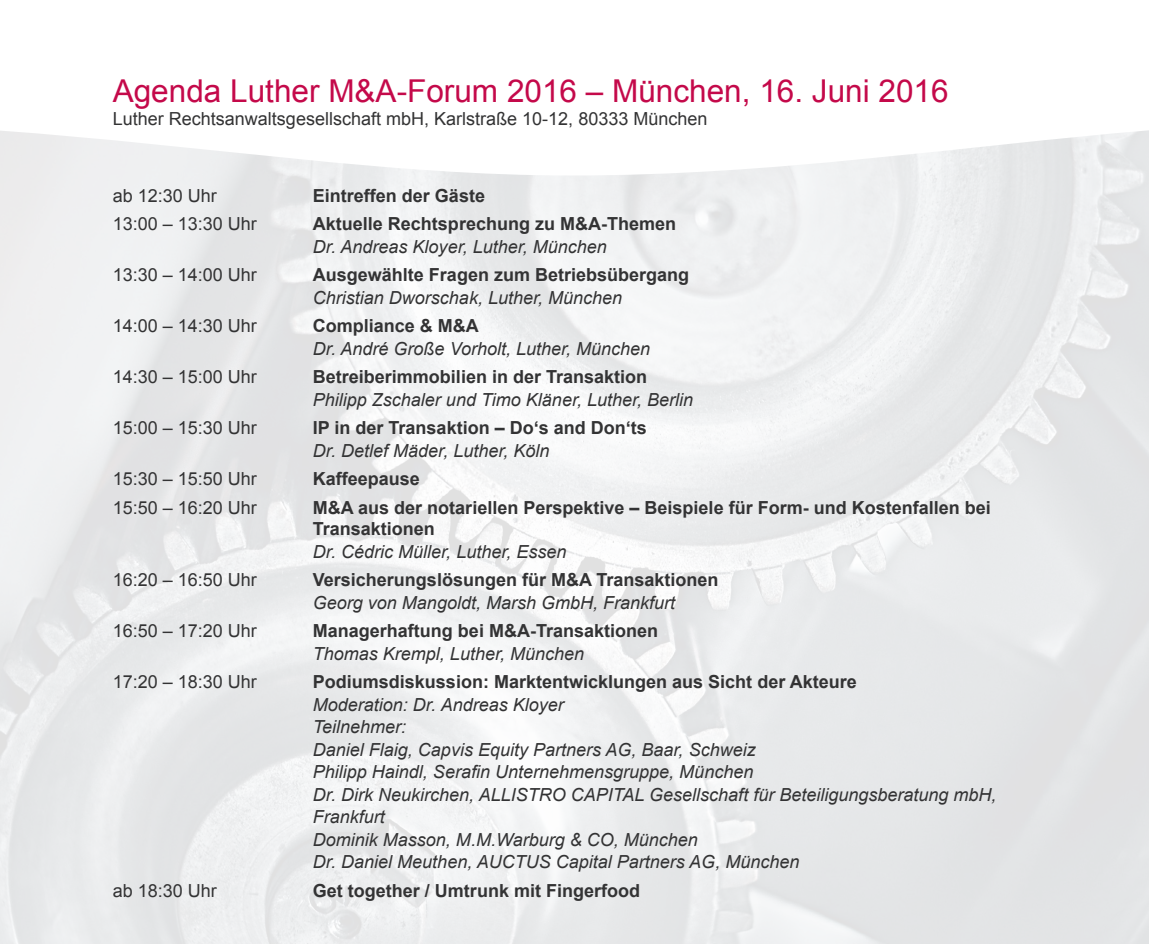
<style>
.page{position:relative;width:1149px;height:944px;background:#fff}
.page>*{position:absolute;margin:0;border:0;box-sizing:border-box;transform-origin:0 0}
.t1{font:31.5px "Arial";color:#c4094a}
.t2{font:italic 18px/22.5px "Arial";color:#333334}
.t3{font:700 18px/21.6px "Arial";color:#333334}
.t4{font:18px "Arial";color:#333334}
</style>
<div class="page">
<h1 class="t1" style="left:113px;top:70px;width:837px">Agenda Luther M&amp;A-Forum 2016 – München, 16. Juni 2016</h1>
<p class="t4" style="left:113px;top:106px;width:596px">Luther Rechtsanwaltsgesellschaft mbH, Karlstraße 10-12, 80333 München</p>
<p class="t4" style="left:113px;top:184px;width:106px">ab 12:30 Uhr</p>
<p class="t3" style="left:313px;top:185px;width:174px">Eintreffen der Gäste</p>
<p class="t4" style="left:113px;top:212px;width:146px">13:00 – 13:30 Uhr</p>
<p class="t3" style="left:313px;top:214px;width:365px">Aktuelle Rechtsprechung zu M&amp;A-Themen</p>
<p class="t2" style="left:313px;top:236px;width:295px">Dr. Andreas Kloyer, Luther, München</p>
<p class="t4" style="left:113px;top:263px;width:146px">13:30 – 14:00 Uhr</p>
<p class="t3" style="left:313px;top:265px;width:378px">Ausgewählte Fragen zum Betriebsübergang</p>
<p class="t2" style="left:313px;top:287px;width:311px">Christian Dworschak, Luther, München</p>
<p class="t4" style="left:113px;top:314px;width:146px">14:00 – 14:30 Uhr</p>
<p class="t3" style="left:313px;top:316px;width:168px">Compliance &amp; M&amp;A</p>
<p class="t2" style="left:313px;top:338px;width:339px">Dr. André Große Vorholt, Luther, München</p>
<p class="t4" style="left:113px;top:365px;width:146px">14:30 – 15:00 Uhr</p>
<p class="t3" style="left:313px;top:367px;width:336px">Betreiberimmobilien in der Transaktion</p>
<p class="t2" style="left:313px;top:388px;width:382px">Philipp Zschaler und Timo Kläner, Luther, Berlin</p>
<p class="t4" style="left:113px;top:416px;width:146px">15:00 – 15:30 Uhr</p>
<p class="t3" style="left:313px;top:418px;width:335px">IP in der Transaktion – Do‘s and Don‘ts</p>
<p class="t2" style="left:313px;top:439px;width:238px">Dr. Detlef Mäder, Luther, Köln</p>
<p class="t4" style="left:113px;top:467px;width:146px">15:30 – 15:50 Uhr</p>
<p class="t3" style="left:313px;top:469px;width:109px">Kaffeepause</p>
<p class="t4" style="left:113px;top:496px;width:146px">15:50 – 16:20 Uhr</p>
<p class="t3" style="left:313px;top:497px;width:679px">M&amp;A aus der notariellen Perspektive – Beispiele für Form- und Kostenfallen bei<br>Transaktionen</p>
<p class="t2" style="left:313px;top:541px;width:255px">Dr. Cédric Müller, Luther, Essen</p>
<p class="t4" style="left:113px;top:568px;width:146px">16:20 – 16:50 Uhr</p>
<p class="t3" style="left:313px;top:570px;width:407px">Versicherungslösungen für M&amp;A Transaktionen</p>
<p class="t2" style="left:313px;top:591px;width:364px">Georg von Mangoldt, Marsh GmbH, Frankfurt</p>
<p class="t4" style="left:113px;top:619px;width:146px">16:50 – 17:20 Uhr</p>
<p class="t3" style="left:313px;top:621px;width:347px">Managerhaftung bei M&amp;A-Transaktionen</p>
<p class="t2" style="left:313px;top:642px;width:273px">Thomas Krempl, Luther, München</p>
<p class="t4" style="left:113px;top:670px;width:146px">17:20 – 18:30 Uhr</p>
<p class="t3" style="left:313px;top:672px;width:545px">Podiumsdiskussion: Marktentwicklungen aus Sicht der Akteure</p>
<p class="t2" style="left:313px;top:693px;width:685px">Moderation: Dr. Andreas Kloyer<br>Teilnehmer:<br>Daniel Flaig, Capvis Equity Partners AG, Baar, Schweiz<br>Philipp Haindl, Serafin Unternehmensgruppe, München<br>Dr. Dirk Neukirchen, ALLISTRO CAPITAL Gesellschaft für Beteiligungsberatung mbH, Frankfurt<br>Dominik Masson, M.M.Warburg &amp; CO, München<br>Dr. Daniel Meuthen, AUCTUS Capital Partners AG, München</p>
<p class="t4" style="left:113px;top:879px;width:106px">ab 18:30 Uhr</p>
<p class="t3" style="left:313px;top:880px;width:329px">Get together / Umtrunk mit Fingerfood</p>
</div>
